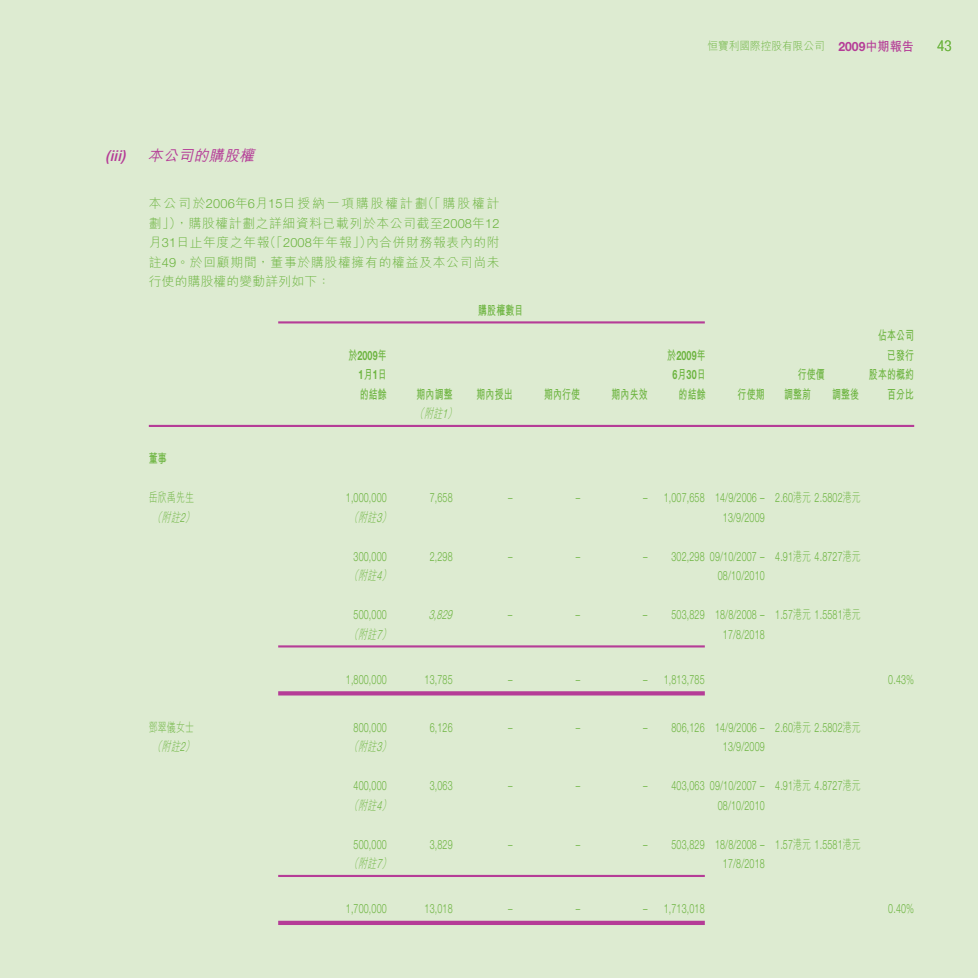
<style>
.page{position:relative;width:978px;height:978px;background:#ddebd1}
.page>*{position:absolute;margin:0;border:0;box-sizing:border-box;transform-origin:0 0}
.t1{font:italic 500 15px "M Hei HK";color:#b53c97}
.t2{font:italic 500 15px "Helvetica Neue LT Std";color:#b53c97}
.t3{font:300 condensed 15px "Helvetica Neue LT Std";color:#6cb43f}
.t4{font:300 12.75px "Helvetica Neue LT Std";letter-spacing:.015em;color:#6cb43f;scale:.7 1}
.t5{font:300 12.75px/19.5px "M Hei HK";letter-spacing:.05em;color:#6cb43f;text-align:justify}
.t6{font:700 12.75px "M Hei HK";letter-spacing:.015em;color:#6cb43f;scale:.7 1}
.t7{font:italic 300 12.75px "M Hei HK";color:#6cb43f;scale:.7 1}
.t8{font:700 12.75px "Helvetica Neue LT Std";letter-spacing:.015em;color:#6cb43f;scale:.7 1}
.t9{font:300 12.75px "M Hei HK";letter-spacing:.05em;color:#6cb43f;scale:.7 1}
.t10{font:italic 300 12.75px "Helvetica Neue LT Std";color:#6cb43f;scale:.7 1}
.t11{font:300 11.25px "M Hei HK";color:#6cb43f;scale:.95 1}
.s1{font-family:"Helvetica Neue LT Std"}
.s2{font-family:"Helvetica Neue LT Std";font-weight:700;font-size:12.75px;color:#b53c97}
.s3{font-weight:700;font-size:12.75px;color:#b53c97}
.s4{font-family:"M Hei HK"}
.s5{font-style:italic}
</style>
<div class="page">
<hr style="left:278px;top:321px;width:427px;height:2px;background:#b53c97">
<hr style="left:149px;top:425px;width:765px;height:2px;background:#b53c97">
<hr style="left:278px;top:645px;width:427px;height:2px;background:#b53c97">
<svg style="left:278px;top:691px;width:427px;height:4px;background:#b7469a"></svg>
<hr style="left:278px;top:875px;width:427px;height:2px;background:#b53c97">
<hr style="left:278px;top:921px;width:427px;height:4px;background:#b53c97">
<p class="t2" style="left:105px;top:147px;width:22px">(iii)</p>
<p class="t1" style="left:148px;top:144px;width:113px">本公司的購股權</p>
<p class="t5" style="left:149px;top:193px;width:352px">本公司於<span class="s1">2006</span>年<span class="s1">6</span>月<span class="s1">15</span>日授納一項購股權計劃（「購股權計劃」），購股權計劃之詳細資料已載列於本公司截至<span class="s1">2008</span>年<span class="s1">12</span>月<span class="s1">31</span>日止年度之年報（「<span class="s1">2008</span>年年報」）內合併財務報表內的附註<span class="s1">49</span>。於回顧期間，董事於購股權擁有的權益及本公司尚未行使的購股權的變動詳列如下：</p>
<p class="t6" style="left:478px;top:301px;width:66px">購股權數目</p>
<p class="t11" style="left:708px;top:38px;width:219px">恒寶利國際控股有限公司 <span class="s2">2009</span><span class="s3">中期報告</span></p>
<p class="t3" style="left:937px;top:37px;width:16px">43</p>
<p class="t6" style="left:878px;top:326px;width:53px">佔本公司</p>
<p class="t8" style="left:348px;top:348px;width:56px"><span class="s4">於</span>2009<span class="s4">年</span></p>
<p class="t8" style="left:667px;top:348px;width:56px"><span class="s4">於</span>2009<span class="s4">年</span></p>
<p class="t6" style="left:887px;top:346px;width:40px">已發行</p>
<p class="t8" style="left:359px;top:367px;width:42px">1<span class="s4">月</span>1<span class="s4">日</span></p>
<p class="t8" style="left:672px;top:367px;width:49px">6<span class="s4">月</span>30<span class="s4">日</span></p>
<p class="t6" style="left:798px;top:365px;width:40px">行使價</p>
<p class="t6" style="left:869px;top:365px;width:66px">股本的概約</p>
<p class="t6" style="left:360px;top:385px;width:40px">的結餘</p>
<p class="t6" style="left:417px;top:385px;width:53px">期內調整</p>
<p class="t6" style="left:477px;top:385px;width:53px">期內授出</p>
<p class="t6" style="left:544px;top:385px;width:53px">期內行使</p>
<p class="t6" style="left:612px;top:385px;width:53px">期內失效</p>
<p class="t6" style="left:679px;top:385px;width:40px">的結餘</p>
<p class="t6" style="left:738px;top:385px;width:40px">行使期</p>
<p class="t6" style="left:784px;top:385px;width:40px">調整前</p>
<p class="t6" style="left:832px;top:385px;width:40px">調整後</p>
<p class="t6" style="left:887px;top:385px;width:40px">百分比</p>
<p class="t7" style="left:415px;top:405px;width:66px">（附註<span class="s1">1</span>）</p>
<p class="t6" style="left:149px;top:449px;width:27px">董事</p>
<p class="t9" style="left:149px;top:489px;width:66px">岳欣禹先生</p>
<p class="t4" style="left:346px;top:490px;width:60px">1,000,000</p>
<p class="t4" style="left:430px;top:490px;width:34px">7,658</p>
<p class="t4" style="left:508px;top:490px;width:8px">–</p>
<p class="t4" style="left:576px;top:490px;width:8px">–</p>
<p class="t4" style="left:643px;top:490px;width:312px">– 1,007,658 14/9/2006 – 2.60<span class="s4">港元</span> 2.5802<span class="s4">港元</span></p>
<p class="t7" style="left:153px;top:508px;width:66px">（附註<span class="s1">2</span>）</p>
<p class="t7" style="left:349px;top:508px;width:66px">（附註<span class="s1">3</span>）</p>
<p class="t4" style="left:723px;top:510px;width:61px">13/9/2009</p>
<p class="t4" style="left:354px;top:549px;width:49px">300,000</p>
<p class="t4" style="left:430px;top:549px;width:34px">2,298</p>
<p class="t4" style="left:508px;top:549px;width:8px">–</p>
<p class="t4" style="left:576px;top:549px;width:8px">–</p>
<p class="t4" style="left:643px;top:549px;width:312px">– 302,298 09/10/2007 – 4.91<span class="s4">港元</span> 4.8727<span class="s4">港元</span></p>
<p class="t7" style="left:349px;top:567px;width:66px">（附註<span class="s1">4</span>）</p>
<p class="t4" style="left:718px;top:568px;width:69px">08/10/2010</p>
<p class="t4" style="left:354px;top:607px;width:49px">500,000</p>
<p class="t10" style="left:429px;top:607px;width:39px">3,829</p>
<p class="t10" style="left:507px;top:607px;width:13px">–</p>
<p class="t10" style="left:575px;top:607px;width:13px">–</p>
<p class="t4" style="left:642px;top:607px;width:314px"><span class="s5">–</span> 503,829 18/8/2008 – 1.57<span class="s4">港元</span> 1.5581<span class="s4">港元</span></p>
<p class="t7" style="left:349px;top:625px;width:66px">（附註<span class="s1">7</span>）</p>
<p class="t4" style="left:723px;top:627px;width:61px">17/8/2018</p>
<p class="t4" style="left:346px;top:672px;width:60px">1,800,000</p>
<p class="t4" style="left:425px;top:672px;width:42px">13,785</p>
<p class="t4" style="left:508px;top:672px;width:8px">–</p>
<p class="t4" style="left:576px;top:672px;width:8px">–</p>
<p class="t4" style="left:643px;top:672px;width:89px">– 1,813,785</p>
<p class="t4" style="left:888px;top:672px;width:38px">0.43%</p>
<p class="t9" style="left:149px;top:718px;width:66px">鄧翠儀女士</p>
<p class="t4" style="left:354px;top:720px;width:49px">800,000</p>
<p class="t4" style="left:430px;top:720px;width:34px">6,126</p>
<p class="t4" style="left:508px;top:720px;width:8px">–</p>
<p class="t4" style="left:576px;top:720px;width:8px">–</p>
<p class="t4" style="left:643px;top:720px;width:312px">– 806,126 14/9/2006 – 2.60<span class="s4">港元</span> 2.5802<span class="s4">港元</span></p>
<p class="t7" style="left:153px;top:738px;width:66px">（附註<span class="s1">2</span>）</p>
<p class="t7" style="left:349px;top:738px;width:66px">（附註<span class="s1">3</span>）</p>
<p class="t4" style="left:723px;top:739px;width:61px">13/9/2009</p>
<p class="t4" style="left:354px;top:778px;width:49px">400,000</p>
<p class="t4" style="left:430px;top:778px;width:34px">3,063</p>
<p class="t4" style="left:508px;top:778px;width:8px">–</p>
<p class="t4" style="left:576px;top:778px;width:8px">–</p>
<p class="t4" style="left:643px;top:778px;width:312px">– 403,063 09/10/2007 – 4.91<span class="s4">港元</span> 4.8727<span class="s4">港元</span></p>
<p class="t7" style="left:349px;top:796px;width:66px">（附註<span class="s1">4</span>）</p>
<p class="t4" style="left:718px;top:798px;width:69px">08/10/2010</p>
<p class="t4" style="left:354px;top:837px;width:49px">500,000</p>
<p class="t4" style="left:430px;top:837px;width:34px">3,829</p>
<p class="t4" style="left:508px;top:837px;width:8px">–</p>
<p class="t4" style="left:576px;top:837px;width:8px">–</p>
<p class="t4" style="left:643px;top:837px;width:312px">– 503,829 18/8/2008 – 1.57<span class="s4">港元</span> 1.5581<span class="s4">港元</span></p>
<p class="t7" style="left:349px;top:855px;width:66px">（附註<span class="s1">7</span>）</p>
<p class="t4" style="left:723px;top:856px;width:61px">17/8/2018</p>
<p class="t4" style="left:346px;top:901px;width:60px">1,700,000</p>
<p class="t4" style="left:425px;top:901px;width:42px">13,018</p>
<p class="t4" style="left:508px;top:901px;width:8px">–</p>
<p class="t4" style="left:576px;top:901px;width:8px">–</p>
<p class="t4" style="left:643px;top:901px;width:89px">– 1,713,018</p>
<p class="t4" style="left:888px;top:901px;width:38px">0.40%</p>
</div>
